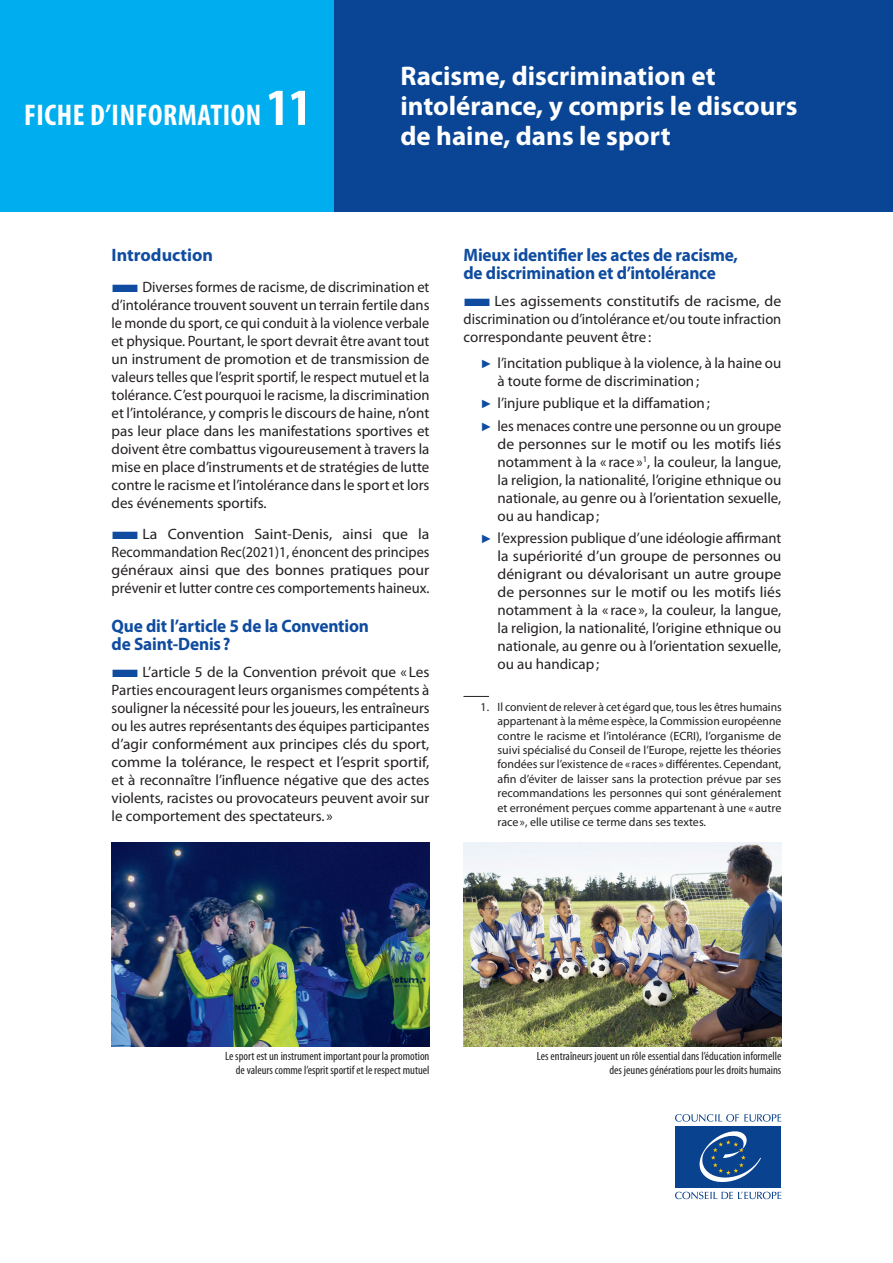
<style>
.page{position:relative;width:893px;height:1263px;background:#fff}
.page>*{position:absolute;margin:0;border:0;box-sizing:border-box;transform-origin:0 0}
.t1{font:700 condensed 30px "Myriad Pro";letter-spacing:.02em;color:#fff}
.t2{font:700 27px/30px "Myriad Pro";color:#fff}
.t3{font:700 18px/18px "Myriad Pro";letter-spacing:-.01em;color:#0f4ca0;scale:.96 1}
.t4{font:700 18px "Myriad Pro";letter-spacing:-.01em;color:#0f4ca0}
.t5{font:15px/18px "Myriad Pro";color:#231f20;text-align:justify}
.t6{font:15px/18px "Myriad Pro";color:#231f20;text-align:justify;scale:1.05 1}
.t7{font:15px/18px "Myriad Pro";color:#231f20;text-align:justify;scale:1.04 1}
.t8{font:12px/14.4px "Myriad Pro";color:#231f20;text-align:justify}
.t9{font:condensed 12px/14.4px "Myriad Pro";color:#231f20;text-align:right}
.s1{font-size:52.5px}
.s2{color:#0f4ca0}
.s3{font-family:"Arial";font-size:12px;color:#0f4ca0}
</style>
<div class="page">
<div style="left:0;top:0;width:335px;height:211px;background:#00aeef"></div>
<div style="left:335px;top:0;width:558px;height:211px;background:#094594"></div>
<svg style="left:463px;top:696px;width:26px;height:1px"></svg>
<svg style="left:675px;top:1114px;width:106px;height:8px"></svg>
<svg style="left:675px;top:1191px;width:106px;height:8px"></svg>
<div style="left:676px;top:1126px;width:105px;height:61px;background:#09428e"></div>
<svg style="left:699px;top:1131px;width:62px;height:51px"></svg>
<img style="left:112px;top:842px;width:317px;height:205px">
<img style="left:463px;top:842px;width:318px;height:205px">
<h1 class="t1" style="left:24px;top:96px;width:289px">FICHE D’INFORMATION <span class="s1">11</span></h1>
<h2 class="t2" style="left:400px;top:60px;width:399px">Racisme, discrimination et intolérance, y compris le discours de haine, dans le sport</h2>
<p class="t4" style="left:112px;top:243px;width:103px">Introduction</p>
<p class="t5" style="left:112px;top:278px;width:319px"><span class="s2">■</span>Diverses formes de racisme, de discrimination et d’intolérance trouvent souvent un terrain fertile dans le monde du sport, ce qui conduit à la violence verbale et physique. Pourtant, le sport devrait être avant tout un instrument de promotion et de transmission de valeurs telles que l’esprit sportif, le respect mutuel et la tolérance. C’est pourquoi le racisme, la discrimination et l’intolérance, y compris le discours de haine, n’ont pas leur place dans les manifestations sportives et doivent être combattus vigoureusement à travers la mise en place d’instruments et de stratégies de lutte contre le racisme et l’intolérance dans le sport et lors des événements sportifs.</p>
<p class="t6" style="left:112px;top:524px;width:304px"><span class="s2">■</span>La Convention Saint-Denis, ainsi que la Recommandation Rec(2021)1, énoncent des principes généraux ainsi que des bonnes pratiques pour prévenir et lutter contre ces comportements haineux.</p>
<p class="t3" style="left:112px;top:616px;width:270px">Que dit l’article 5 de la Convention de Saint-Denis?</p>
<p class="t5" style="left:112px;top:662px;width:319px"><span class="s2">■</span>L’article 5 de la Convention prévoit que « Les Parties encouragent leurs organismes compétents à souligner la nécessité pour les joueurs, les entraîneurs ou les autres représentants des équipes participantes d’agir conformément aux principes clés du sport, comme la tolérance, le respect et l’esprit sportif, et à reconnaître l’influence négative que des actes violents, racistes ou provocateurs peuvent avoir sur le comportement des spectateurs. »</p>
<p class="t3" style="left:463px;top:246px;width:288px">Mieux identifier les actes de racisme, de discrimination et d’intolérance</p>
<p class="t6" style="left:463px;top:291px;width:304px"><span class="s2">■</span>Les agissements constitutifs de racisme, de discrimination ou d’intolérance et/ou toute infraction correspondante peuvent être:</p>
<p class="t5" style="left:497px;top:354px;width:285px;text-indent:-17px"><span class="s3">►</span> l’incitation publique à la violence, à la haine ou à toute forme de discrimination;</p>
<p class="t5" style="left:480px;top:392px;width:302px;line-height:22.2px"><span class="s3">►</span> l’injure publique et la diffamation;<br><span class="s3">►</span> les menaces contre une personne ou un groupe</p>
<p class="t7" style="left:497px;top:434px;width:274px">de personnes sur le motif ou les motifs liés notamment à la « race»<sup>1</sup>, la couleur, la langue, la religion, la nationalité, l’origine ethnique ou nationale, au genre ou à l’orientation sexuelle, ou au handicap;</p>
<p class="t5" style="left:497px;top:529px;width:285px;text-indent:-17px"><span class="s3">►</span> l’expression publique d’une idéologie affirmant la supériorité d’un groupe de personnes ou dénigrant ou dévalorisant un autre groupe de personnes sur le motif ou les motifs liés notamment à la « race», la couleur, la langue, la religion, la nationalité, l’origine ethnique ou nationale, au genre ou à l’orientation sexuelle, ou au handicap;</p>
<p class="t8" style="left:497px;top:699px;width:286px;text-indent:-17px">1. Il convient de relever à cet égard que, tous les êtres humains appartenant à la même espèce, la Commission européenne contre le racisme et l’intolérance (ECRI), l’organisme de suivi spécialisé du Conseil de l’Europe, rejette les théories fondées sur l’existence de « races » différentes. Cependant, afin d’éviter de laisser sans la protection prévue par ses recommandations les personnes qui sont généralement et erronément perçues comme appartenant à une « autre race», elle utilise ce terme dans ses textes.</p>
<p class="t9" style="left:225px;top:1048px;width:206px">Le sport est un instrument important pour la promotion de valeurs comme l’esprit sportif et le respect mutuel</p>
<p class="t9" style="left:537px;top:1048px;width:246px">Les entraîneurs jouent un rôle essential dans l’éducation informelle des jeunes générations pour les droits humains</p>
</div>
